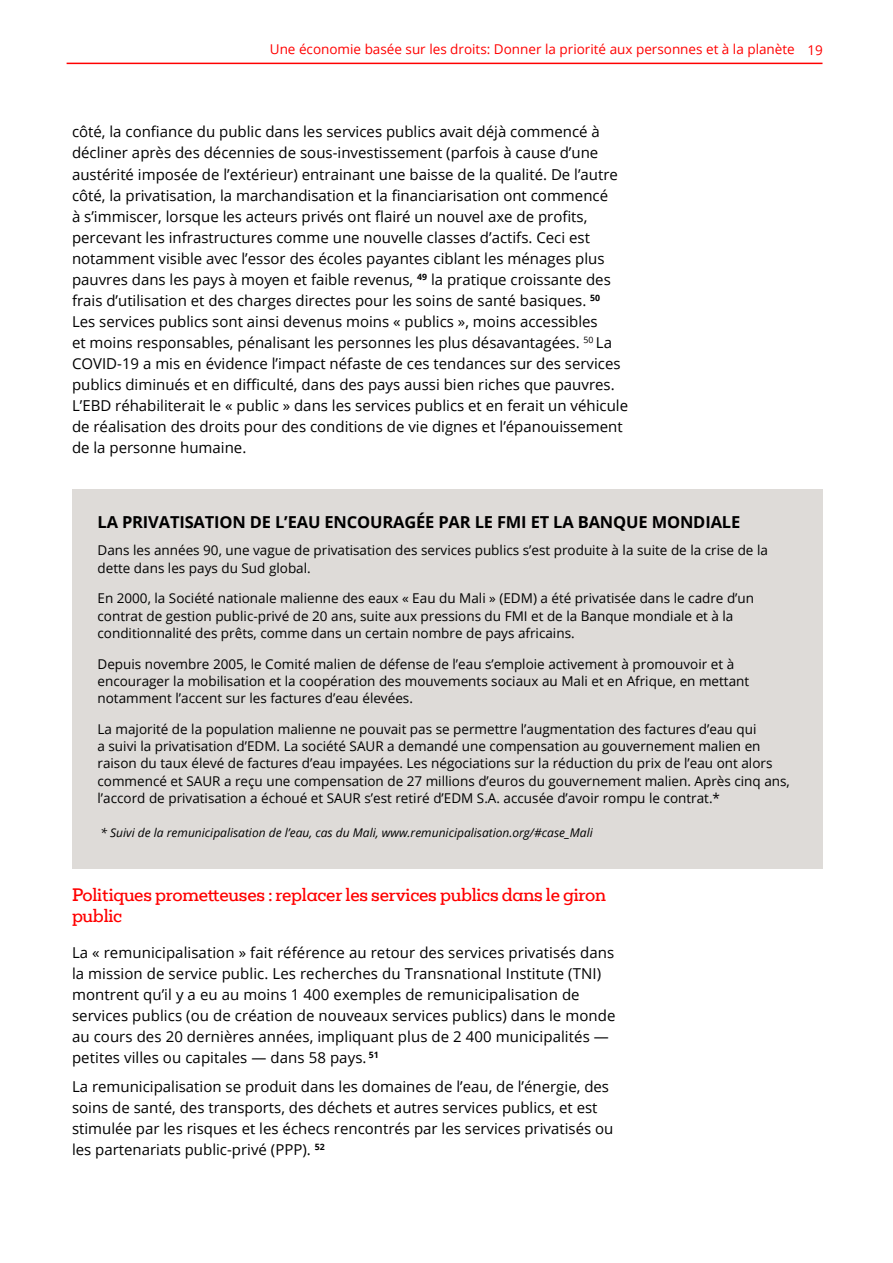
<style>
.page{position:relative;width:893px;height:1263px;background:#fff}
.page>*{position:absolute;margin:0;border:0;box-sizing:border-box;transform-origin:0 0}
.t1{font:500 16.5px/21px "Mokoko";letter-spacing:-.015em;color:#f00}
.t2{font:700 16.5px "Open Sans";letter-spacing:-.01em;color:#000}
.t3{font:15px/21px "Open Sans";color:#000}
.t4{font:13.5px/17.2px "Open Sans";color:#000}
.t5{font:13.5px "Open Sans";color:#f00}
.t6{font:italic 12px "Open Sans";color:#000}
</style>
<div class="page">
<hr style="left:67px;top:63px;width:755px;height:1px;background:#f00">
<div style="left:72px;top:489px;width:751px;height:379px;background:#dedbd8"></div>
<p class="t5" style="left:270px;top:40px;width:555px">Une économie basée sur les droits: Donner la priorité aux personnes et à la planète 19</p>
<p class="t3" style="left:72px;top:121px;width:558px">côté, la confiance du public dans les services publics avait déjà commencé à décliner après des décennies de sous-investissement (parfois à cause d’une austérité imposée de l’extérieur) entrainant une baisse de la qualité. De l’autre côté, la privatisation, la marchandisation et la financiarisation ont commencé<br>à s’immiscer, lorsque les acteurs privés ont flairé un nouvel axe de profits, percevant les infrastructures comme une nouvelle classes d’actifs. Ceci est notamment visible avec l’essor des écoles payantes ciblant les ménages plus pauvres dans les pays à moyen et faible revenus, <sup>49</sup> la pratique croissante des frais d’utilisation et des charges directes pour les soins de santé basiques. <sup>50<br></sup>Les services publics sont ainsi devenus moins « publics », moins accessibles<br>et moins responsables, pénalisant les personnes les plus désavantagées. <sup>50</sup> La COVID-19 a mis en évidence l’impact néfaste de ces tendances sur des services publics diminués et en difficulté, dans des pays aussi bien riches que pauvres.<br>L’EBD réhabiliterait le « public » dans les services publics et en ferait un véhicule de réalisation des droits pour des conditions de vie dignes et l’épanouissement de la personne humaine.</p>
<p class="t2" style="left:98px;top:510px;width:644px">LA PRIVATISATION DE L’EAU ENCOURAGÉE PAR LE FMI ET LA BANQUE MONDIALE</p>
<p class="t4" style="left:98px;top:541px;width:672px">Dans les années 90, une vague de privatisation des services publics s’est produite à la suite de la crise de la dette dans les pays du Sud global.</p>
<p class="t4" style="left:98px;top:589px;width:658px">En 2000, la Société nationale malienne des eaux « Eau du Mali » (EDM) a été privatisée dans le cadre d’un contrat de gestion public-privé de 20 ans, suite aux pressions du FMI et de la Banque mondiale et à la conditionnalité des prêts, comme dans un certain nombre de pays africains.</p>
<p class="t4" style="left:98px;top:655px;width:653px">Depuis novembre 2005, le Comité malien de défense de l’eau s’emploie activement à promouvoir et à encourager la mobilisation et la coopération des mouvements sociaux au Mali et en Afrique, en mettant notamment l’accent sur les factures d’eau élevées.</p>
<p class="t4" style="left:98px;top:720px;width:694px">La majorité de la population malienne ne pouvait pas se permettre l’augmentation des factures d’eau qui<br>a suivi la privatisation d’EDM. La société SAUR a demandé une compensation au gouvernement malien en raison du taux élevé de factures d’eau impayées. Les négociations sur la réduction du prix de l’eau ont alors commencé et SAUR a reçu une compensation de 27 millions d’euros du gouvernement malien. Après cinq ans, l’accord de privatisation a échoué et SAUR s’est retiré d’EDM S.A. accusée d’avoir rompu le contrat.*</p>
<p class="t6" style="left:100px;top:825px;width:494px">* Suivi de la remunicipalisation de l’eau, cas du Mali, www.remunicipalisation.org/#case_Mali</p>
<p class="t1" style="left:72px;top:884px;width:535px">Politiques prometteuses : replacer les services publics dans le giron public</p>
<p class="t3" style="left:72px;top:942px;width:545px">La « remunicipalisation » fait référence au retour des services privatisés dans la mission de service public. Les recherches du Transnational Institute (TNI) montrent qu’il y a eu au moins 1 400 exemples de remunicipalisation de services publics (ou de création de nouveaux services publics) dans le monde au cours des 20 dernières années, impliquant plus de 2 400 municipalités — petites villes ou capitales — dans 58 pays. <sup>51</sup></p>
<p class="t3" style="left:72px;top:1075px;width:543px">La remunicipalisation se produit dans les domaines de l’eau, de l’énergie, des soins de santé, des transports, des déchets et autres services publics, et est stimulée par les risques et les échecs rencontrés par les services privatisés ou les partenariats public-privé (PPP). <sup>52</sup></p>
</div>
